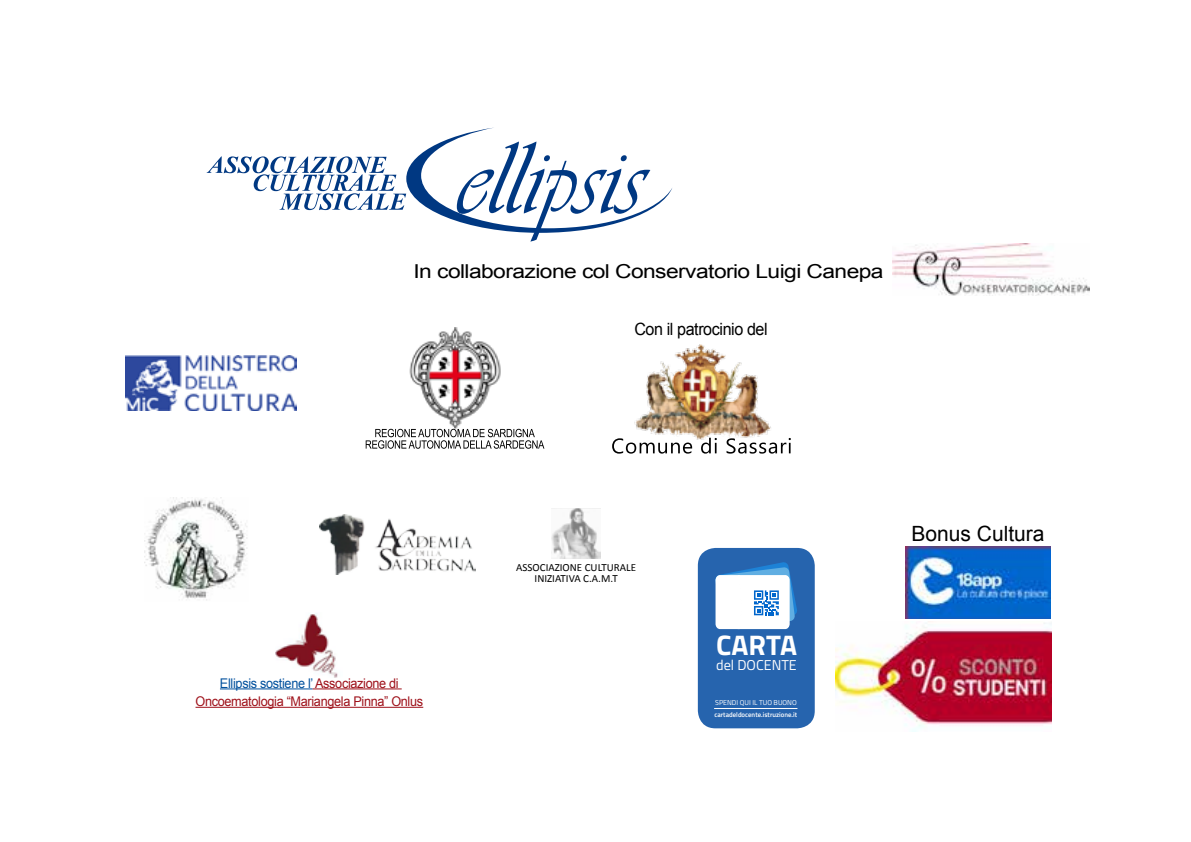
<style>
.page{position:relative;width:1191px;height:842px;background:#fff}
.page>*{position:absolute;margin:0;border:0;box-sizing:border-box;transform-origin:0 0}
.t1{font:700 28.4px "Titillium Web";color:#fff}
.t2{font:21px "Arial";color:#000}
.t3{font:19.2px "Arial";letter-spacing:-.025em;color:#000;scale:1.19 1}
.t4{font:17px "Arial";letter-spacing:-.025em;color:#000;scale:.95 1}
.t5{font:14.2px "Titillium Web";color:#fff}
.t6{font:13.4px/18.4px "Arial";letter-spacing:-.025em;color:#9e1019;text-align:center;scale:.95 1}
.t7{font:11px/11px "Calibri";color:#000;text-align:center}
.t8{font:7px "Titillium Web";color:#fff}
.t9{font:600 6.8px "Titillium Web";color:#fff}
.s1{color:#00509d}
</style>
<div class="page">
<svg style="left:207px;top:128px;width:465px;height:114px"></svg>
<img style="left:125px;top:355px;width:171px;height:56px">
<img style="left:634px;top:344px;width:137px;height:94px">
<svg style="left:612px;top:438px;width:179px;height:16px"></svg>
<img style="left:409px;top:327px;width:92px;height:101px">
<svg style="left:366px;top:429px;width:178px;height:20px"></svg>
<img style="left:892px;top:244px;width:197px;height:51px">
<img style="left:144px;top:498px;width:103px;height:103px">
<div style="left:698px;top:548px;width:116px;height:180px;background:#2664ae;border-radius:18px"></div>
<svg style="left:715px;top:562px;width:82px;height:67px;background:#b5d0ea"></svg>
<hr style="left:714px;top:708px;width:83px;height:1px;background:#fff">
<hr style="left:220px;top:688px;width:92px;height:1px;background:#00509d">
<hr style="left:312px;top:688px;width:90px;height:1px;background:#9e1019">
<hr style="left:195px;top:707px;width:228px;height:1px;background:#9e1019">
<img style="left:275px;top:613px;width:63px;height:65px">
<img style="left:835px;top:623px;width:216px;height:108px">
<img style="left:906px;top:546px;width:144px;height:73px">
<img style="left:551px;top:508px;width:50px;height:51px">
<img style="left:320px;top:515px;width:155px;height:60px">
<h3 class="t3" style="left:413px;top:259px;width:396px">In collaborazione col Conservatorio Luigi Canepa</h3>
<p class="t4" style="left:634px;top:318px;width:142px">Con il patrocinio del</p>
<p class="t6" style="left:195px;top:674px;width:241px"><span class="s1">Ellipsis sostiene l’</span> Associazione di<br>Oncoematologia “Mariangela Pinna” Onlus</p>
<p class="t7" style="left:516px;top:562px;width:121px">ASSOCIAZIONE CULTURALE<br>INIZIATIVA C.A.M.T</p>
<h1 class="t1" style="left:716px;top:623px;width:82px">CARTA</h1>
<p class="t5" style="left:716px;top:654px;width:82px">del DOCENTE</p>
<p class="t8" style="left:715px;top:697px;width:83px">SPENDI QUI IL TUO BUONO</p>
<p class="t9" style="left:714px;top:709px;width:84px">cartadeldocente.istruzione.it</p>
<h2 class="t2" style="left:911px;top:519px;width:135px">Bonus Cultura</h2>
</div>
